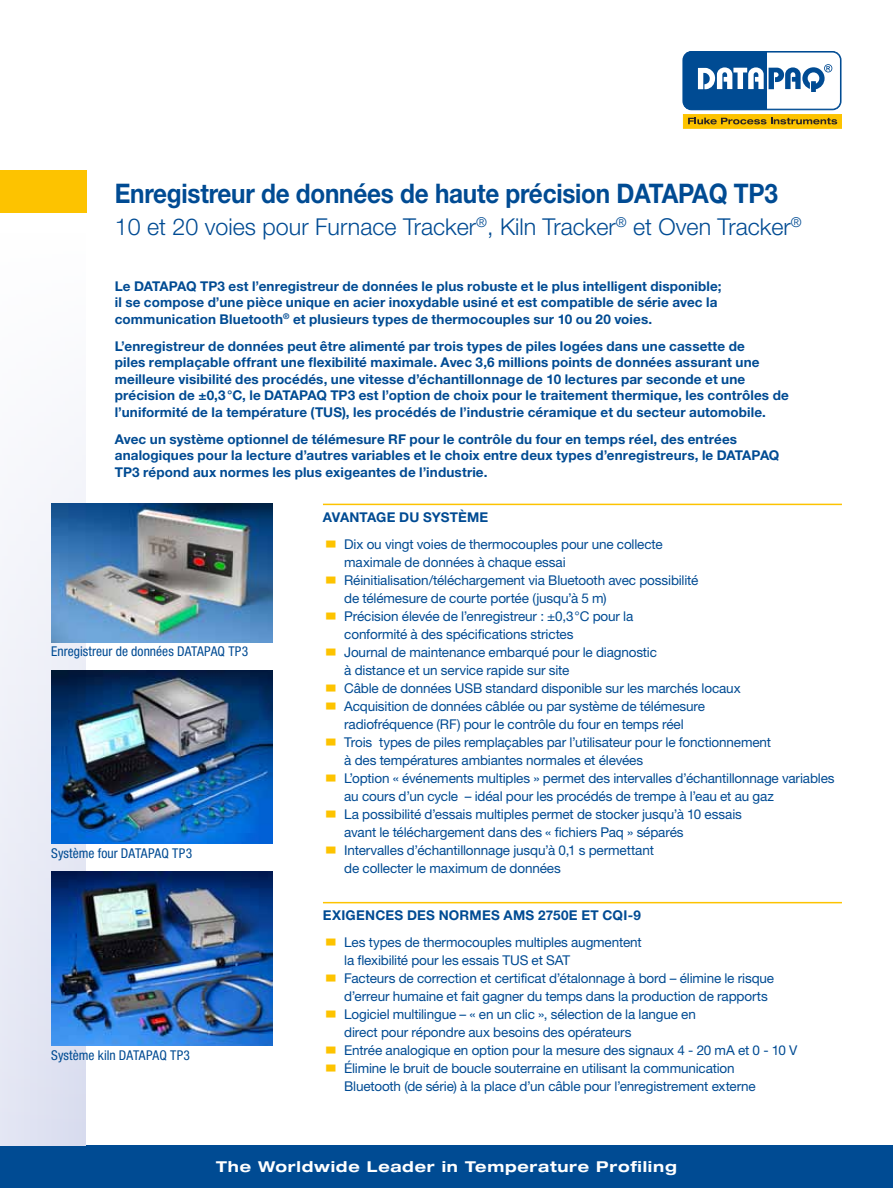
<style>
.page{position:relative;width:893px;height:1188px;background:#fff}
.page>*{position:absolute;margin:0;border:0;box-sizing:border-box;transform-origin:0 0}
.t1{font:700 27px "Helvetica Neue LT Pro";letter-spacing:-.01em;color:#004b93;scale:.9 1}
.t2{font:300 23.25px "Helvetica Neue LT Pro";color:#004b93}
.t3{font:700 expanded 15px "Helvetica Neue LT Pro";letter-spacing:.05em;color:#fff}
.t4{font:13.5px/18px "Helvetica Neue LT Pro";letter-spacing:-.01em;color:#004b93}
.t5{font:700 13.5px/16.5px "Helvetica Neue LT Pro";letter-spacing:.01em;color:#004b93}
.t6{font:condensed 13.5px "Helvetica Neue LT Pro";letter-spacing:.005em;color:#004b93}
</style>
<div class="page">
<div style="left:0;top:1145px;width:893px;height:43px;background:#004b93"></div>
<div style="left:0;top:234px;width:86px;height:911px;background:linear-gradient(to bottom,#fefefe,#dfe2f1)"></div>
<div style="left:683px;top:114px;width:159px;height:15px;background:#fdc300;border:1px solid #fdc400"></div>
<svg style="left:688px;top:118px;width:149px;height:6px"></svg>
<svg style="left:683px;top:51px;width:158px;height:59px"></svg>
<div style="left:0;top:170px;width:86px;height:43px;background:#fdc300"></div>
<hr style="left:323px;top:504px;width:519px;height:1px;background:#fdc300">
<hr style="left:323px;top:902px;width:519px;height:1px;background:#fdc300">
<img style="left:51px;top:503px;width:221px;height:139px">
<img style="left:51px;top:670px;width:221px;height:173px">
<img style="left:51px;top:871px;width:221px;height:175px">
<h1 class="t1" style="left:115px;top:176px;width:738px">Enregistreur de données de haute précision DATAPAQ TP3</h1>
<h2 class="t2" style="left:115px;top:213px;width:688px">10 et 20 voies pour Furnace Tracker<sup>®</sup>, Kiln Tracker<sup>®</sup> et Oven Tracker<sup>®</sup></h2>
<p class="t5" style="left:115px;top:277px;width:608px">Le DATAPAQ TP3 est l’enregistreur de données le plus robuste et le plus intelligent disponible; il se compose d’une pièce unique en acier inoxydable usiné et est compatible de série avec la communication Bluetooth<sup>®</sup> et plusieurs types de thermocouples sur 10 ou 20 voies.</p>
<p class="t5" style="left:115px;top:337px;width:675px">L’enregistreur de données peut être alimenté par trois types de piles logées dans une cassette de<br>piles remplaçable offrant une flexibilité maximale. Avec 3,6 millions points de données assurant une meilleure visibilité des procédés, une vitesse d’échantillonnage de 10 lectures par seconde et une précision de ±0,3°C, le DATAPAQ TP3 est l’option de choix pour le traitement thermique, les contrôles de l’uniformité de la température (TUS), les procédés de l’industrie céramique et du secteur automobile.</p>
<p class="t5" style="left:115px;top:430px;width:666px">Avec un système optionnel de télémesure RF pour le contrôle du four en temps réel, des entrées analogiques pour la lecture d’autres variables et le choix entre deux types d’enregistreurs, le DATAPAQ<br>TP3 répond aux normes les plus exigeantes de l’industrie.</p>
<p class="t6" style="left:51px;top:644px;width:199px">Enregistreur de données DATAPAQ TP3</p>
<p class="t6" style="left:51px;top:845px;width:143px">Système four DATAPAQ TP3</p>
<p class="t6" style="left:51px;top:1047px;width:141px">Système kiln DATAPAQ TP3</p>
<p class="t5" style="left:323px;top:509px;width:167px">AVANTAGE DU SYSTÈME</p>
<p class="t4" style="left:344px;top:535px;width:492px">Dix ou vingt voies de thermocouples pour une collecte<br>maximale de données à chaque essai<br>Réinitialisation/téléchargement via Bluetooth avec possibilité<br>de télémesure de courte portée (jusqu’à 5 m)<br>Précision élevée de l’enregistreur : ±0,3°C pour la<br>conformité à des spécifications strictes<br>Journal de maintenance embarqué pour le diagnostic<br>à distance et un service rapide sur site<br>Câble de données USB standard disponible sur les marchés locaux<br>Acquisition de données câblée ou par système de télémesure<br>radiofréquence (RF) pour le contrôle du four en temps réel<br>Trois types de piles remplaçables par l’utilisateur pour le fonctionnement<br>à des températures ambiantes normales et élevées<br>L’option « événements multiples » permet des intervalles d’échantillonnage variables au cours d’un cycle – idéal pour les procédés de trempe à l’eau et au gaz<br>La possibilité d’essais multiples permet de stocker jusqu’à 10 essais<br>avant le téléchargement dans des « fichiers Paq » séparés<br>Intervalles d’échantillonnage jusqu’à 0,1 s permettant<br>de collecter le maximum de données</p>
<p class="t5" style="left:323px;top:907px;width:319px">EXIGENCES DES NORMES AMS 2750E ET CQI-9</p>
<p class="t4" style="left:344px;top:933px;width:455px">Les types de thermocouples multiples augmentent<br>la flexibilité pour les essais TUS et SAT<br>Facteurs de correction et certificat d’étalonnage à bord – élimine le risque d’erreur humaine et fait gagner du temps dans la production de rapports Logiciel multilingue – « en un clic », sélection de la langue en<br>direct pour répondre aux besoins des opérateurs<br>Entrée analogique en option pour la mesure des signaux 4 - 20 mA et 0 - 10 V Élimine le bruit de boucle souterraine en utilisant la communication<br>Bluetooth (de série) à la place d’un câble pour l’enregistrement externe</p>
<p class="t3" style="left:216px;top:1157px;width:462px">The Worldwide Leader in Temperature Profiling</p>
</div>
